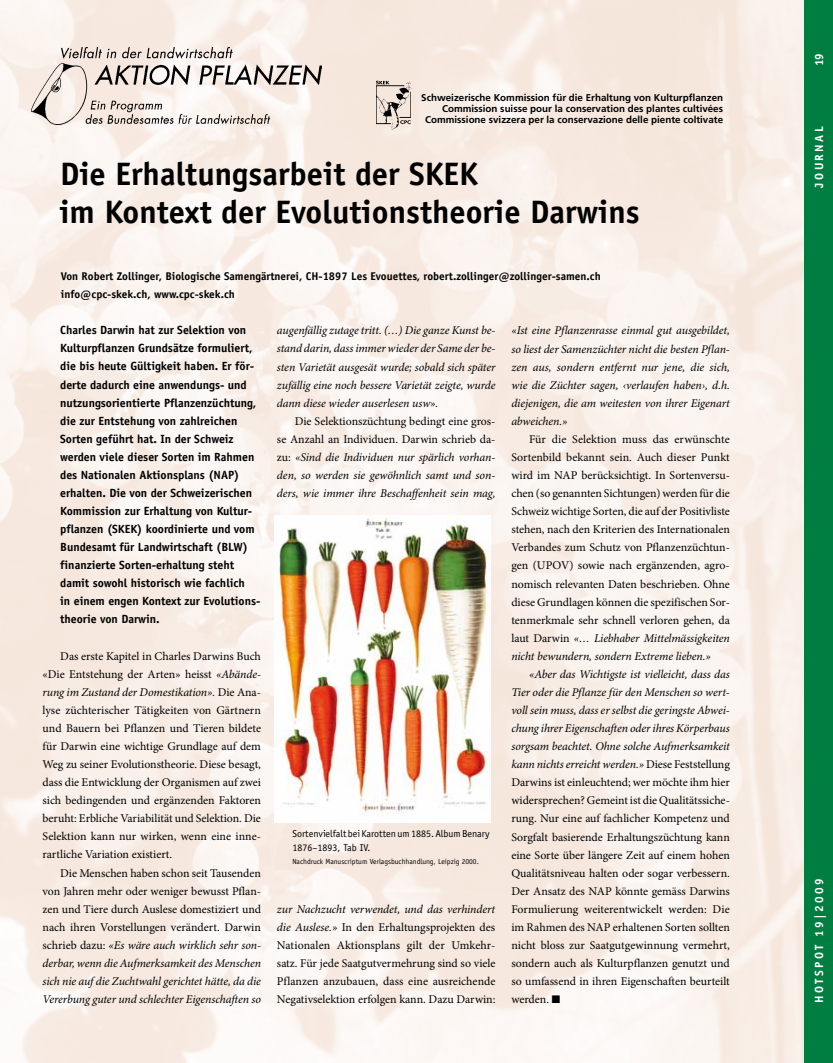
<style>
.page{position:relative;width:833px;height:1063px;background:#fff}
.page>*{position:absolute;margin:0;border:0;box-sizing:border-box;transform-origin:0 0}
.t1{font:700 32.5px/37.5px "Officina Sans";color:#000}
.t2{font:11.88px/18.1px "Minion Pro";letter-spacing:-.005em;color:#000;text-align:justify}
.t3{font:italic 11.88px/18.1px "Minion Pro";letter-spacing:-.01em;color:#000;text-align:justify}
.t4{font:700 11.88px/18.1px "Officina Sans";letter-spacing:-.005em;color:#000}
.t5{font:700 11.88px "Officina Sans";letter-spacing:.2em;color:#fff}
.t6{font:700 11.25px/18.1px "Officina Sans";color:#000}
.t7{font:10px/13.8px "Officina Sans";color:#000}
.t8{font:700 9.75px/11.2px "Frutiger";color:#000;text-align:right}
.t9{font:7.5px "Officina Sans";color:#000}
.s1{font-style:italic}
.s2{font-style:normal}
</style>
<div class="page">
<img style="left:0;top:0;width:804px;height:1063px">
<img style="left:275px;top:515px;width:216px;height:307px">
<div style="left:804px;top:0;width:29px;height:1063px;background:#007e42"></div>
<img style="left:371px;top:81px;width:46px;height:48px">
<img style="left:32px;top:47px;width:289px;height:77px">
<p class="t8" style="left:421px;top:92px;width:303px">Schweizerische Kommission für die Erhaltung von Kulturpflanzen<br>Commission suisse pour la conservation des plantes cultivées<br>Commissione svizzera per la conservazione delle piente coltivate</p>
<h1 class="t1" style="left:59px;top:155px;width:582px">Die Erhaltungsarbeit der SKEK<br>im Kontext der Evolutionstheorie Darwins</h1>
<p class="t6" style="left:61px;top:267px;width:541px">Von Robert Zollinger, Biologische Samengärtnerei, CH-1897 Les Evouettes, robert.zollinger@zollinger-samen.ch info@cpc-skek.ch, www.cpc-skek.ch</p>
<p class="t4" style="left:60px;top:321px;width:202px">Charles Darwin hat zur Selektion von Kulturpflanzen Grundsätze formuliert, die bis heute Gültigkeit haben. Er för&shy;derte dadurch eine anwendungs- und nutzungsorientierte Pflanzenzüchtung, die zur Entstehung von zahlreichen Sorten geführt hat. In der Schweiz werden viele dieser Sorten im Rahmen des Nationalen Aktionsplans (NAP) erhalten. Die von der Schweizerischen Kommission zur Erhaltung von Kultur&shy;pflanzen (SKEK) koordinierte und vom Bundesamt für Landwirtschaft (BLW) finanzierte Sorten-erhaltung steht damit sowohl historisch wie fachlich<br>in einem engen Kontext zur Evolutions&shy;theorie von Darwin.</p>
<p class="t2" style="left:43px;top:647px;width:220px;text-indent:18px">Das erste Kapitel in Charles Darwins Buch «Die Entstehung der Arten» heisst <span class="s1">«Abände&shy;rung im Zustand der Domestikation».</span> Die Ana&shy;lyse züchterischer Tätigkeiten von Gärtnern und Bauern bei Pflanzen und Tieren bildete für Darwin eine wichtige Grundlage auf dem Weg zu seiner Evolutionstheorie. Diese besagt, dass die Entwicklung der Organismen auf zwei sich bedingenden und ergänzenden Faktoren beruht: Erbliche Variabilität und Selektion. Die Selektion kann nur wirken, wenn eine inne&shy;rartliche Variation existiert.</p>
<p class="t2" style="left:43px;top:864px;width:220px;text-indent:18px">Die Menschen haben schon seit Tausenden von Jahren mehr oder weniger bewusst Pflan&shy;zen und Tiere durch Auslese domestiziert und nach ihren Vorstellungen verändert. Darwin schrieb dazu: <span class="s1">«Es wäre auch wirklich sehr son&shy;derbar, wenn die Aufmerksamkeit des Menschen sich nie auf die Zuchtwahl gerichtet hätte, da die Vererbung guter und schlechter Eigenschaften so</span></p>
<p class="t3" style="left:277px;top:322px;width:220px">augenfällig zutage tritt. (…) Die ganze Kunst be&shy;stand darin, dass immer wieder der Same der be&shy;sten Varietät ausgesät wurde; sobald sich später zufällig eine noch bessere Varietät zeigte, wurde dann diese wieder auserlesen usw».</p>
<p class="t3" style="left:277px;top:412px;width:220px;text-indent:18px"><span class="s2">Die Selektionszüchtung bedingt eine gros&shy;se Anzahl an Individuen. Darwin schrieb da&shy;zu:</span> «Sind die Individuen nur spärlich vorhan&shy;den, so werden sie gewöhnlich samt und son&shy;ders, wie immer ihre Beschaffenheit sein mag,</p>
<p class="t7" style="left:292px;top:827px;width:198px">Sortenvielfalt bei Karotten um 1885. Album Benary<br>1876–1893, Tab IV.</p>
<p class="t9" style="left:292px;top:857px;width:188px">Nachdruck Manuscriptum Verlagsbuchhandlung, Leipzig 2000.</p>
<p class="t2" style="left:277px;top:900px;width:220px"><span class="s1">zur Nachzucht verwendet, und das verhindert die Auslese.»</span> In den Erhaltungsprojekten des Nationalen Aktionsplans gilt der Umkehr&shy;satz. Für jede Saatgutvermehrung sind so viele Pflanzen anzubauen, dass eine ausreichende Negativselektion erfolgen kann. Dazu Darwin:</p>
<p class="t3" style="left:511px;top:322px;width:220px">«Ist eine Pflanzenrasse einmal gut ausgebildet, so liest der Samenzüchter nicht die besten Pflan&shy;zen aus, sondern entfernt nur jene, die sich, wie die Züchter sagen, ‹verlaufen haben›, d.h. diejenigen, die am weitesten von ihrer Eigenart abweichen.»</p>
<p class="t2" style="left:511px;top:430px;width:220px;text-indent:18px">Für die Selektion muss das erwünschte Sortenbild bekannt sein. Auch dieser Punkt wird im NAP berücksichtigt. In Sortenversu&shy;chen (so genannten Sichtungen) werden für die Schweiz wichtige Sorten, die auf der Positivliste stehen, nach den Kriterien des Internationalen Verbandes zum Schutz von Pflanzenzüchtun&shy;gen (UPOV) sowie nach ergänzenden, agro&shy;nomisch relevanten Daten beschrieben. Ohne diese Grundlagen können die spezifischen Sor&shy;tenmerkmale sehr schnell verloren gehen, da laut Darwin <span class="s1">«… Liebhaber Mittelmässigkeiten nicht bewundern, sondern Extreme lieben.»</span></p>
<p class="t2" style="left:511px;top:665px;width:220px;text-indent:18px"><span class="s1">«Aber das Wichtigste ist vielleicht, dass das Tier oder die Pflanze für den Menschen so wert&shy;voll sein muss, dass er selbst die geringste Abwei&shy;chung ihrer Eigenschaften oder ihres Körperbaus sorgsam beachtet. Ohne solche Aufmerksamkeit kann nichts erreicht werden.»</span> Diese Feststellung Darwins ist einleuchtend; wer möchte ihm hier widersprechen? Gemeint ist die Qualitätssiche&shy;rung. Nur eine auf fachlicher Kompetenz und Sorgfalt basierende Erhaltungszüchtung kann eine Sorte über längere Zeit auf einem hohen Qualitätsniveau halten oder sogar verbessern.<br>Der Ansatz des NAP könnte gemäss Darwins Formulierung weiterentwickelt werden: Die im Rahmen des NAP erhaltenen Sorten sollten nicht bloss zur Saatgutgewinnung vermehrt, sondern auch als Kulturpflanzen genutzt und so umfassend in ihren Eigenschaften beurteilt werden. ■</p>
<p class="t5" style="left:811px;top:66px;width:15px;rotate:-90deg">19</p>
<p class="t5" style="left:811px;top:188px;width:63px;rotate:-90deg">JOURNAL</p>
<p class="t5" style="left:811px;top:1003px;width:126px;rotate:-90deg">HOTSPOT 19|2009</p>
</div>
